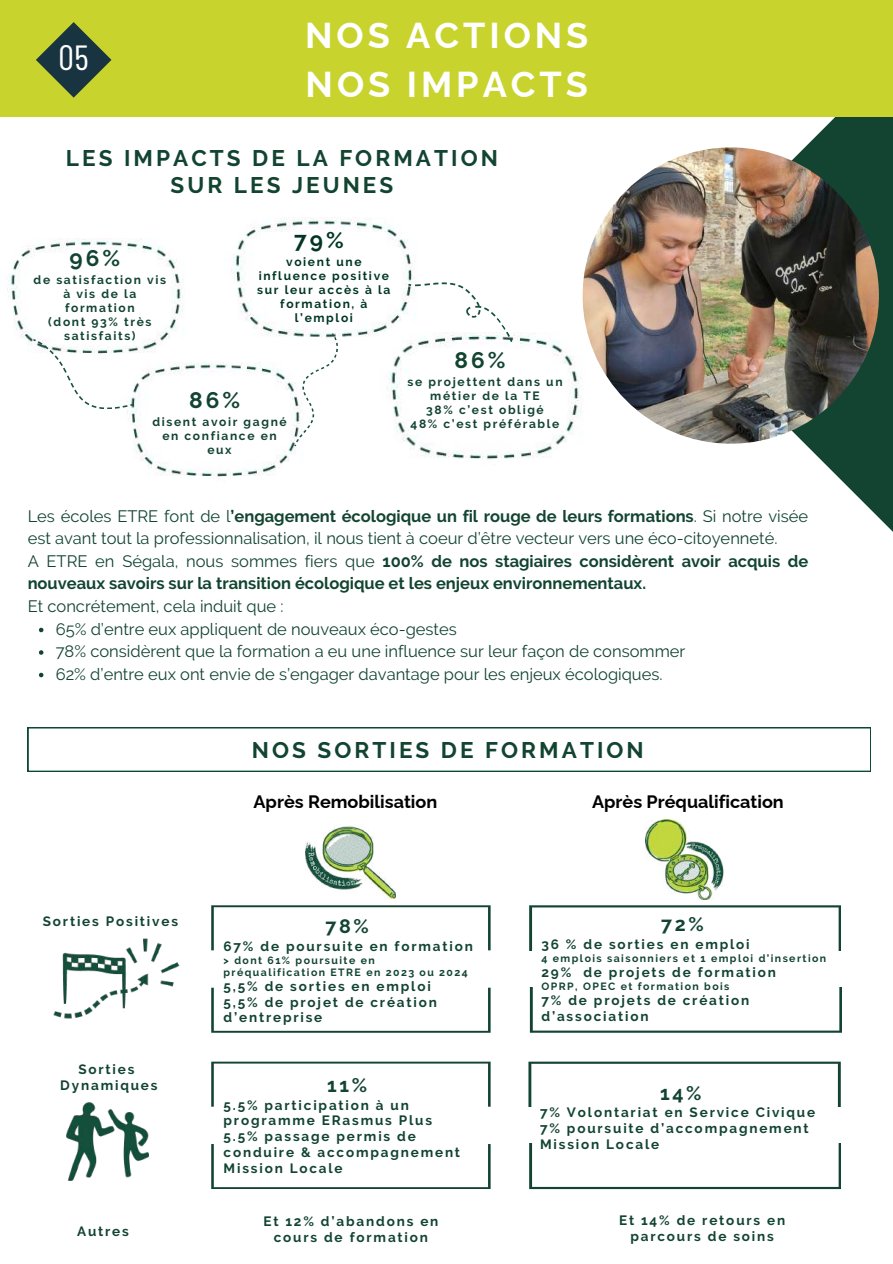
<style>
.page{position:relative;width:893px;height:1264px;background:#fff}
.page>*{position:absolute;margin:0;border:0;box-sizing:border-box;transform-origin:0 0}
.t1{font:700 36px/49.5px "Raleway";letter-spacing:.11em;color:#fff}
.t2{font:34.8px "Barlow Condensed";color:#fff}
.t3{font:700 22.5px/27px "Raleway";letter-spacing:.135em;color:#124431;text-align:center}
.t4{font:700 22.5px "Raleway";color:#003626}
.t5{font:700 19.5px "Raleway";letter-spacing:.135em;color:#124431}
.t6{font:700 18px "Raleway";color:#000}
.t7{font:700 16.5px/22.5px "Raleway";color:#124431}
.t8{font:16.5px/22.5px "Raleway";color:#124431}
.t9{font:700 13.5px/15.8px "Raleway";letter-spacing:.135em;color:#124431}
.t10{font:700 12px/14px "Raleway";letter-spacing:.135em;color:#124431;text-align:center}
.t11{font:700 12px/14px "Raleway";letter-spacing:.135em;color:#003626;text-align:center}
.t12{font:700 10.5px/12.3px "Raleway";letter-spacing:.135em;color:#124431}
.s1{font-weight:400}
</style>
<div class="page">
<svg style="left:656px;top:117px;width:236px;height:414px"></svg>
<div style="left:0;top:0;width:892px;height:117px;background:#c8d42d"></div>
<img style="left:7px;top:239px;width:177px;height:114px">
<img style="left:127px;top:362px;width:168px;height:115px">
<svg style="left:33px;top:339px;width:100px;height:70px"></svg>
<img style="left:231px;top:218px;width:176px;height:118px">
<img style="left:379px;top:333px;width:202px;height:127px">
<svg style="left:407px;top:254px;width:106px;height:118px"></svg>
<svg style="left:261px;top:333px;width:110px;height:114px"></svg>
<img style="left:582px;top:147px;width:296px;height:296px;border-radius:50%">
<img style="left:305px;top:826px;width:90px;height:72px">
<img style="left:645px;top:819px;width:79px;height:80px">
<svg style="left:211px;top:905px;width:279px;height:45px"></svg>
<svg style="left:211px;top:987px;width:279px;height:45px"></svg>
<svg style="left:211px;top:1061px;width:279px;height:45px"></svg>
<svg style="left:211px;top:1144px;width:279px;height:44px"></svg>
<img style="left:53px;top:938px;width:127px;height:81px">
<img style="left:67px;top:1102px;width:81px;height:78px">
<svg style="left:528px;top:1061px;width:312px;height:45px"></svg>
<svg style="left:529px;top:1143px;width:311px;height:45px"></svg>
<svg style="left:529px;top:905px;width:311px;height:45px"></svg>
<svg style="left:530px;top:987px;width:311px;height:45px"></svg>
<svg style="left:28px;top:727px;width:842px;height:44px"></svg>
<svg style="left:39px;top:627px;width:4px;height:5px"></svg>
<svg style="left:39px;top:650px;width:4px;height:4px"></svg>
<svg style="left:39px;top:672px;width:4px;height:5px"></svg>
<svg style="left:36px;top:22px;width:75px;height:76px"></svg>
<h2 class="t2" style="left:58px;top:35px;width:32px">05</h2>
<h1 class="t1" style="left:305px;top:10px;width:285px">NOS ACTIONS<br>NOS IMPACTS</h1>
<h3 class="t3" style="left:66px;top:144px;width:433px">LES IMPACTS DE LA FORMATION<br>SUR LES JEUNES</h3>
<h3 class="t3" style="left:70px;top:244px;width:52px">96%</h3>
<p class="t10" style="left:34px;top:272px;width:134px">de satisfaction vis à vis de la formation<br>(dont 93% très satisfaits)</p>
<h3 class="t4" style="left:294px;top:226px;width:51px">79%</h3>
<p class="t11" style="left:257px;top:254px;width:135px">voient une influence positive sur leur accès à la formation, à l’emploi</p>
<h3 class="t3" style="left:189px;top:386px;width:53px">86%</h3>
<p class="t10" style="left:152px;top:415px;width:136px">disent avoir gagné en confiance en eux</p>
<h3 class="t3" style="left:454px;top:347px;width:53px">86%</h3>
<p class="t10" style="left:407px;top:375px;width:157px">se projettent dans un métier de la TE<br>38% c’est obligé<br>48% c’est préférable</p>
<p class="t7" style="left:28px;top:505px;width:782px"><span class="s1">Les écoles ETRE font de l</span>’engagement écologique un fil rouge de leurs formations<span class="s1">. Si notre visée est avant tout la professionnalisation, il nous tient à coeur d’être vecteur vers une éco-citoyenneté.<br>A ETRE en Ségala, nous sommes fiers que</span> 100% de nos stagiaires considèrent avoir acquis de nouveaux savoirs sur la transition écologique et les enjeux environnementaux.</p>
<p class="t8" style="left:56px;top:595px;width:631px;text-indent:-28px">Et concrétement, cela induit que :<br>65% d’entre eux appliquent de nouveaux éco-gestes<br>78% considèrent que la formation a eu une influence sur leur façon de consommer 62% d’entre eux ont envie de s’engager davantage pour les enjeux écologiques.</p>
<h3 class="t3" style="left:252px;top:736px;width:393px">NOS SORTIES DE FORMATION</h3>
<p class="t9" style="left:43px;top:913px;width:137px">Sorties Positives</p>
<p class="t9" style="left:60px;top:1061px;width:99px;text-align:center">Sorties<br>Dynamiques</p>
<p class="t9" style="left:77px;top:1223px;width:53px">Autres</p>
<h3 class="t6" style="left:253px;top:791px;width:185px">Après Remobilisation</h3>
<h3 class="t6" style="left:592px;top:791px;width:193px">Après Préqualification</h3>
<h3 class="t5" style="left:325px;top:914px;width:45px">78%</h3>
<p class="t9" style="left:223px;top:938px;width:251px">67% de poursuite en formation</p>
<p class="t12" style="left:223px;top:953px;width:246px">&gt; dont 61% poursuite en préqualification ETRE en 2023 ou 2024</p>
<p class="t9" style="left:223px;top:978px;width:215px">5,5% de sorties en emploi<br>5,5% de projet de création d’entreprise</p>
<h3 class="t5" style="left:327px;top:1073px;width:41px">11%</h3>
<p class="t9" style="left:223px;top:1096px;width:238px">5.5% participation à un programme ERasmus Plus<br>5.5% passage permis de conduire &amp; accompagnement<br>Mission Locale</p>
<h3 class="t5" style="left:661px;top:912px;width:44px">72%</h3>
<p class="t9" style="left:541px;top:936px;width:210px">36 % de sorties en emploi</p>
<p class="t12" style="left:541px;top:952px;width:286px">4 emplois saisonniers et 1 emploi d’insertion</p>
<p class="t9" style="left:541px;top:964px;width:236px">29% de projets de formation</p>
<p class="t12" style="left:541px;top:980px;width:189px">OPRP, OPEC et formation bois</p>
<p class="t9" style="left:541px;top:992px;width:209px">7% de projets de création d’association</p>
<h3 class="t5" style="left:660px;top:1081px;width:43px">14%</h3>
<p class="t9" style="left:540px;top:1104px;width:276px">7% Volontariat en Service Civique<br>7% poursuite d’accompagnement<br>Mission Locale</p>
<p class="t9" style="left:263px;top:1213px;width:176px;text-align:center">Et 12% d’abandons en cours de formation</p>
<p class="t9" style="left:619px;top:1212px;width:168px;text-align:center">Et 14% de retours en parcours de soins</p>
</div>
